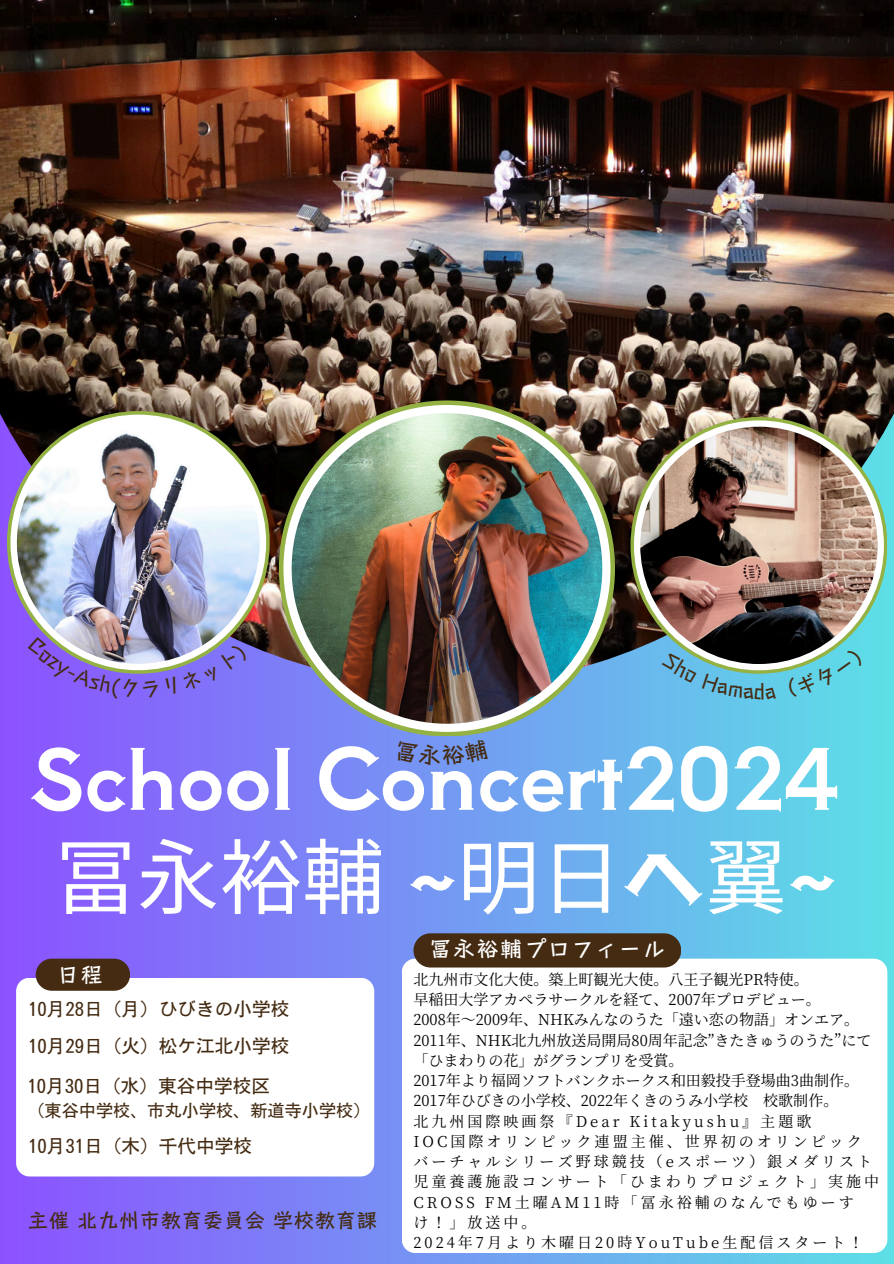
<style>
.page{position:relative;width:894px;height:1264px;background:#fff}
.page>*{position:absolute;margin:0;border:0;box-sizing:border-box;transform-origin:0 0}
.t1{font:82.5px/97.8px "Aoboshi One";color:#fff}
.t2{font:22.35px "Canva Stick Std B";letter-spacing:.065em;color:#fff}
.t3{font:21px "Canva Stick Std B";color:#442b12}
.t4{font:18.6px/40.7px "Motoya Gothic Std W3";color:#442b12}
.t5{font:17.1px "Motoya Gothic Std W3";color:#442b12}
.t6{font:15px/20.2px "Source Han Serif JP";color:#000}
.s1{font-family:"Noto Sans CJ Ksc"}
</style>
<div class="page">
<div style="left:0;top:0;width:893px;height:1263px;background:linear-gradient(to right,#8c52ff,#5fe0e6)"></div>
<img style="left:0;top:0;width:893px;height:685px">
<svg style="left:16px;top:977px;width:358px;height:199px"></svg>
<div style="left:36px;top:958px;width:94px;height:32px;background:#442b12;border-radius:16px"></div>
<svg style="left:401px;top:958px;width:485px;height:294px"></svg>
<div style="left:413px;top:933px;width:268px;height:34px;background:#442b12;border-radius:17px"></div>
<svg style="left:7px;top:411px;width:262px;height:262px;fill:#94b143"></svg>
<svg style="left:10px;top:414px;width:256px;height:256px"></svg>
<img style="left:17px;top:421px;width:242px;height:242px;border-radius:50%">
<svg style="left:630px;top:417px;width:257px;height:256px;fill:#94b143"></svg>
<svg style="left:633px;top:420px;width:250px;height:250px"></svg>
<img style="left:640px;top:426px;width:237px;height:238px;border-radius:50%">
<svg style="left:279px;top:400px;width:336px;height:336px;fill:#94b143"></svg>
<div style="left:283px;top:405px;width:327px;height:327px;background:#fff;border-radius:50%"></div>
<img style="left:291px;top:413px;width:311px;height:310px;border-radius:50%">
<svg style="left:27px;top:636px;width:132px;height:63px"></svg>
<svg style="left:165px;top:642px;width:84px;height:53px"></svg>
<svg style="left:661px;top:651px;width:114px;height:48px"></svg>
<svg style="left:787px;top:648px;width:77px;height:50px"></svg>
<div style="left:395px;top:739px;width:93px;height:26px;background:#7598f3"></div>
<p class="t1" style="left:30px;top:725px;width:809px">School Concert2024<span class="s1">冨永裕輔</span> ~<span class="s1">明日</span>へ<span class="s1">翼</span>~</p>
<h3 class="t2" style="left:57px;top:963px;width:48px">日程</h3>
<h1 class="t4" style="left:28px;top:988px;width:263px">10月 28日（月）ひびきの小学校</h1>
<p class="t4" style="left:27px;top:1025px;width:263px">10月 29日（火）松ケ江北小学校<br>10月 30日（水）東谷中学校区</p>
<p class="t5" style="left:27px;top:1101px;width:344px">（東谷中学校、市丸小学校、新道寺小学校）</p>
<p class="t4" style="left:28px;top:1125px;width:225px">10月 31日（木）千代中学校</p>
<h3 class="t3" style="left:27px;top:1209px;width:351px">主催北九州市教育委員会学校教育課</h3>
<h2 class="t2" style="left:429px;top:937px;width:237px">冨永裕輔プロフィール</h2>
<p class="t6" style="left:413px;top:968px;width:467px">北九州市文化大使。築上町観光大使。八王子観光PR特使。<br>早稲田大学アカペラサークルを経て、2007年プロデビュー。<br>2008年～2009年、NHKみんなのうた「遠い恋の物語」オンエア。<br>2011年、NHK北九州放送局開局80周年記念”きたきゅうのうた”にて「ひまわりの花」がグランプリを受賞。<br>2017年より福岡ソフトバンクホークス和田毅投手登場曲3曲制作。<br>2017年ひびきの小学校、2022年くきのうみ小学校 校歌制作。<br>北九州国際映画祭『Dear Kitakyushu』主題歌<br>IOC国際オリンピック連盟主催、世界初のオリンピックバーチャルシリーズ野球競技（eスポーツ）銀メダリスト児童養護施設コンサート「ひまわりプロジェクト」実施中<br>CROSS FM土曜AM11時「冨永裕輔のなんでもゆーす<br>け！」放送中。<br>2024年7月より木曜日 20時YouTube生配信スタート！</p>
</div>
